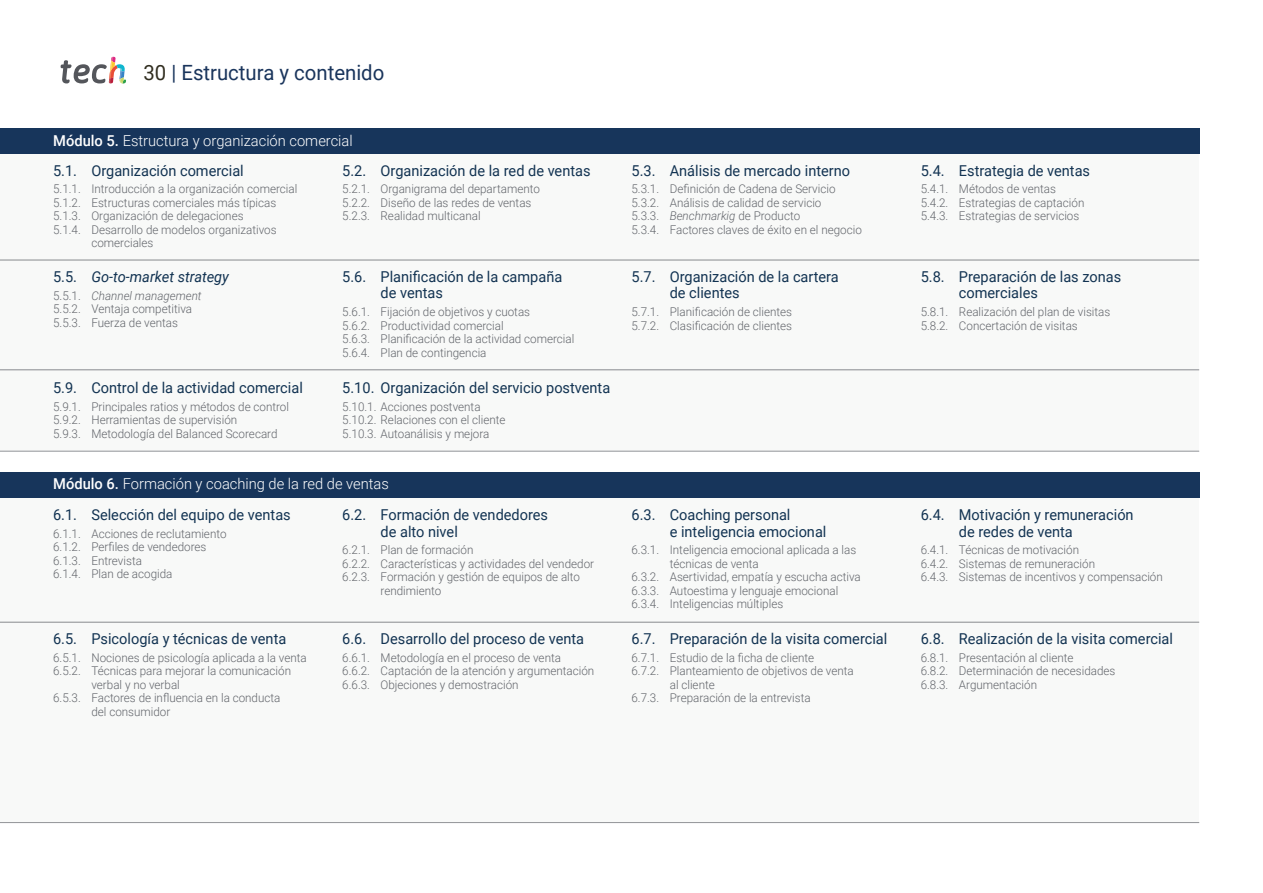
<style>
.page{position:relative;width:1263px;height:893px;background:#fff}
.page>*{position:absolute;margin:0;border:0;box-sizing:border-box;transform-origin:0 0}
.t1{font:21px "Roboto";color:#1a355c}
.t2{font:15px/16.5px "Roboto";color:#123352}
.t3{font:300 15px "Roboto";color:#fff}
.t4{font:italic 15px "Roboto";color:#123352}
.t5{font:300 12px/13.5px "Roboto";color:#61646a}
.s1{color:#312e20}
.s2{font-weight:500}
.s3{font-style:normal}
.s4{font-style:italic}
</style>
<div class="page">
<svg style="left:61px;top:57px;width:65px;height:27px"></svg>
<div style="left:0;top:498px;width:1199px;height:325px;background:#f8f9f8"></div>
<div style="left:0;top:473px;width:1199px;height:25px;background:#17355b"></div>
<hr style="left:0;top:451px;width:1199px;height:1px;background:#878a8e">
<div style="left:0;top:154px;width:1199px;height:297px;background:#f8f9f8"></div>
<div style="left:0;top:128px;width:1199px;height:26px;background:#17355b"></div>
<hr style="left:0;top:260px;width:1199px;height:1px;background:#878a8e">
<hr style="left:0;top:370px;width:1199px;height:1px;background:#878a8e">
<hr style="left:0;top:622px;width:1199px;height:1px;background:#878a8e">
<h1 class="t1" style="left:144px;top:57px;width:242px"><span class="s1">30</span> | Estructura y contenido</h1>
<p class="t3" style="left:53px;top:130px;width:301px"><span class="s2">Módulo 5.</span> Estructura y organización comercial</p>
<p class="t2" style="left:53px;top:161px;width:192px">5.1. Organización comercial</p>
<p class="t5" style="left:53px;top:182px;width:246px">5.1.1. Introducción a la organización comercial</p>
<p class="t5" style="left:53px;top:195px;width:225px">5.1.2. Estructuras comerciales más típicas</p>
<p class="t5" style="left:53px;top:209px;width:192px">5.1.3. Organización de delegaciones</p>
<p class="t5" style="left:53px;top:222px;width:225px">5.1.4. Desarrollo de modelos organizativos</p>
<p class="t5" style="left:91px;top:236px;width:64px">comerciales</p>
<p class="t4" style="left:53px;top:266px;width:177px"><span class="s3">5.5.</span> Go-to-market strategy</p>
<p class="t5" style="left:53px;top:288px;width:150px">5.5.1. <span class="s4">Channel management<br></span>5.5.2. Ventaja competitiva<br>5.5.3. Fuerza de ventas</p>
<p class="t2" style="left:53px;top:379px;width:251px">5.9. Control de la actividad comercial</p>
<p class="t5" style="left:53px;top:399px;width:237px">5.9.1. Principales ratios y métodos de control<br>5.9.2. Herramientas de supervisión<br>5.9.3. Metodología del Balanced Scorecard</p>
<p class="t2" style="left:342px;top:161px;width:250px">5.2. Organización de la red de ventas</p>
<p class="t5" style="left:342px;top:182px;width:199px">5.2.1. Organigrama del departamento<br>5.2.2. Diseño de las redes de ventas<br>5.2.3. Realidad multicanal</p>
<p class="t2" style="left:381px;top:268px;width:183px;text-indent:-38px">5.6. Planificación de la campaña de ventas</p>
<p class="t5" style="left:342px;top:305px;width:233px">5.6.1. Fijación de objetivos y cuotas<br>5.6.2. Productividad comercial<br>5.6.3. Planificación de la actividad comercial 5.6.4. Plan de contingencia</p>
<p class="t2" style="left:342px;top:379px;width:269px">5.10. Organización del servicio postventa</p>
<p class="t5" style="left:342px;top:399px;width:165px">5.10.1. Acciones postventa<br>5.10.2. Relaciones con el cliente<br>5.10.3. Autoanálisis y mejora</p>
<p class="t3" style="left:53px;top:473px;width:337px"><span class="s2">Módulo 6.</span> Formación y coaching de la red de ventas</p>
<p class="t2" style="left:53px;top:506px;width:239px">6.1. Selección del equipo de ventas</p>
<p class="t5" style="left:53px;top:526px;width:175px">6.1.1. Acciones de reclutamiento<br>6.1.2. Perfiles de vendedores<br>6.1.3. Entrevista<br>6.1.4. Plan de acogida</p>
<p class="t2" style="left:53px;top:630px;width:235px">6.5. Psicología y técnicas de venta</p>
<p class="t5" style="left:53px;top:650px;width:255px">6.5.1. Nociones de psicología aplicada a la venta</p>
<p class="t5" style="left:53px;top:664px;width:239px">6.5.2. Técnicas para mejorar la comunicación</p>
<p class="t5" style="left:91px;top:677px;width:90px">verbal y no verbal</p>
<p class="t5" style="left:53px;top:691px;width:229px">6.5.3. Factores de influencia en la conducta</p>
<p class="t5" style="left:91px;top:704px;width:80px">del consumidor</p>
<p class="t2" style="left:381px;top:506px;width:169px;text-indent:-38px">6.2. Formación de vendedores de alto nivel</p>
<p class="t5" style="left:342px;top:543px;width:133px">6.2.1. Plan de formación</p>
<p class="t5" style="left:342px;top:556px;width:253px">6.2.2. Características y actividades del vendedor</p>
<p class="t5" style="left:342px;top:570px;width:239px">6.2.3. Formación y gestión de equipos de alto</p>
<p class="t5" style="left:381px;top:583px;width:62px">rendimiento</p>
<p class="t2" style="left:342px;top:630px;width:243px">6.6. Desarrollo del proceso de venta</p>
<p class="t5" style="left:342px;top:650px;width:254px">6.6.1. Metodología en el proceso de venta<br>6.6.2. Captación de la atención y argumentación<br>6.6.3. Objeciones y demostración</p>
<p class="t2" style="left:631px;top:161px;width:220px">5.3. Análisis de mercado interno</p>
<p class="t5" style="left:631px;top:182px;width:232px">5.3.1. Definición de Cadena de Servicio 5.3.2. Análisis de calidad de servicio<br>5.3.3. <span class="s4">Benchmarkig</span> de Producto<br>5.3.4. Factores claves de éxito en el negocio</p>
<p class="t2" style="left:670px;top:268px;width:171px;text-indent:-38px">5.7. Organización de la cartera de clientes</p>
<p class="t5" style="left:631px;top:305px;width:162px">5.7.1. Planificación de clientes<br>5.7.2. Clasificación de clientes</p>
<p class="t2" style="left:670px;top:506px;width:158px;text-indent:-38px">6.3. Coaching personal<br>e inteligencia emocional</p>
<p class="t5" style="left:631px;top:543px;width:226px">6.3.1. Inteligencia emocional aplicada a las</p>
<p class="t5" style="left:670px;top:556px;width:90px">técnicas de venta</p>
<p class="t5" style="left:631px;top:570px;width:231px">6.3.2. Asertividad, empatía y escucha activa</p>
<p class="t5" style="left:631px;top:583px;width:208px">6.3.3. Autoestima y lenguaje emocional</p>
<p class="t5" style="left:631px;top:597px;width:153px">6.3.4. Inteligencias múltiples</p>
<p class="t2" style="left:631px;top:630px;width:257px">6.7. Preparación de la visita comercial</p>
<p class="t5" style="left:631px;top:650px;width:184px">6.7.1. Estudio de la ficha de cliente</p>
<p class="t5" style="left:631px;top:664px;width:224px">6.7.2. Planteamiento de objetivos de venta</p>
<p class="t5" style="left:670px;top:677px;width:47px">al cliente</p>
<p class="t5" style="left:631px;top:691px;width:181px">6.7.3. Preparación de la entrevista</p>
<p class="t2" style="left:921px;top:161px;width:171px">5.4. Estrategia de ventas</p>
<p class="t5" style="left:921px;top:182px;width:165px">5.4.1. Métodos de ventas<br>5.4.2. Estrategias de captación<br>5.4.3. Estrategias de servicios</p>
<p class="t2" style="left:959px;top:268px;width:164px;text-indent:-38px">5.8. Preparación de las zonas comerciales</p>
<p class="t5" style="left:921px;top:305px;width:191px">5.8.1. Realización del plan de visitas<br>5.8.2. Concertación de visitas</p>
<p class="t2" style="left:959px;top:506px;width:176px;text-indent:-38px">6.4. Motivación y remuneración de redes de venta</p>
<p class="t5" style="left:921px;top:543px;width:244px">6.4.1. Técnicas de motivación<br>6.4.2. Sistemas de remuneración<br>6.4.3. Sistemas de incentivos y compensación</p>
<p class="t2" style="left:921px;top:630px;width:254px">6.8. Realización de la visita comercial</p>
<p class="t5" style="left:921px;top:650px;width:196px">6.8.1. Presentación al cliente<br>6.8.2. Determinación de necesidades<br>6.8.3. Argumentación</p>
</div>
